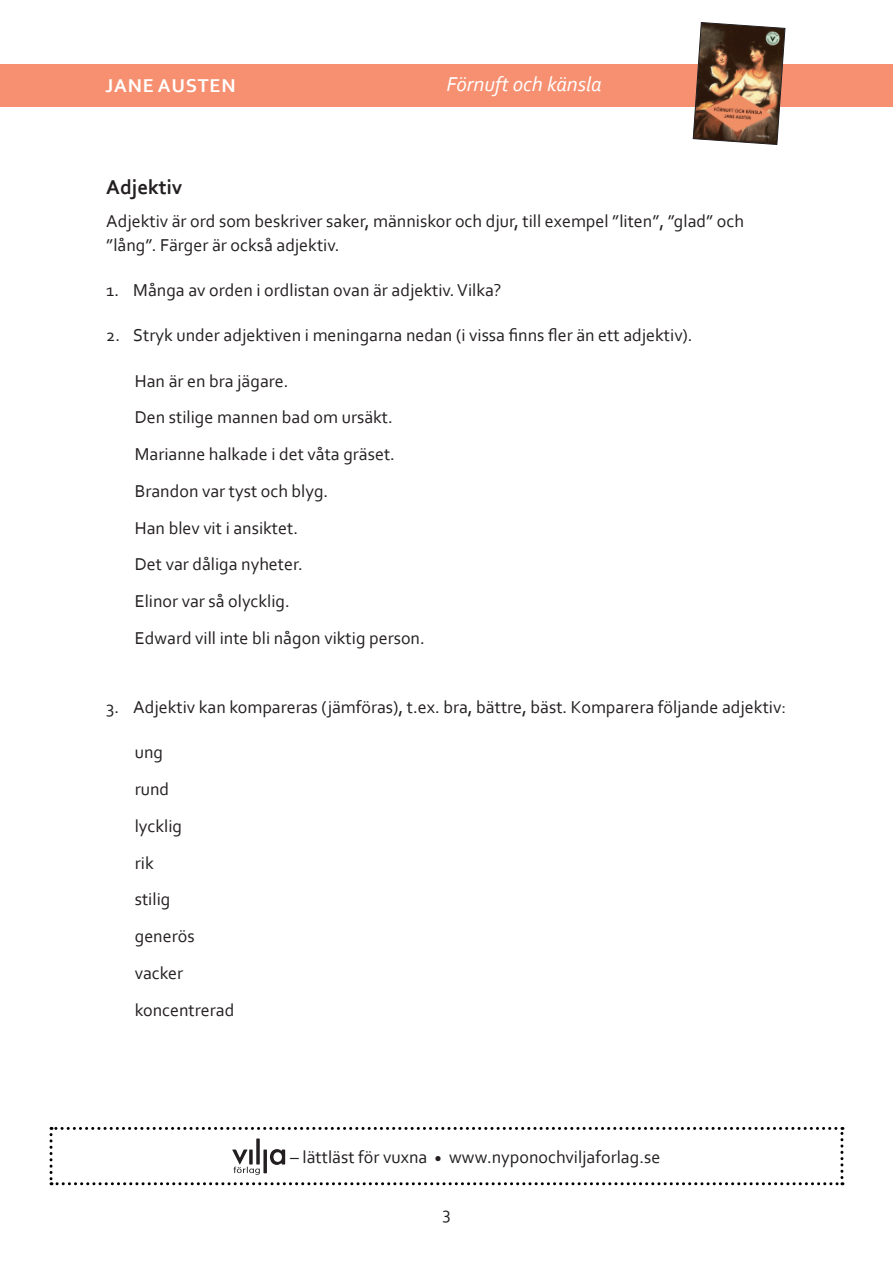
<style>
.page{position:relative;width:893px;height:1263px;background:#fff}
.page>*{position:absolute;margin:0;border:0;box-sizing:border-box;transform-origin:0 0}
.t1{font:italic 21px "Corbel";color:#fff}
.Underrubrik{font:700 21px "Corbel";color:#231f20}
.t2{font:700 19.5px "Corbel";letter-spacing:.04em;color:#fff}
.Brödtext{font:18px/24px "Corbel";color:#231f20}
</style>
<div class="page">
<div style="left:0;top:64px;width:893px;height:42px;background:#f69071"></div>
<img style="left:693px;top:22px;width:92px;height:123px">
<svg style="left:50px;top:1127px;width:793px;height:58px"></svg>
<p class="t2" style="left:106px;top:74px;width:132px">JANE AUSTEN</p>
<p class="t1" style="left:446px;top:71px;width:157px">Förnuft och känsla</p>
<p class="Underrubrik" style="left:106px;top:174px;width:78px">Adjektiv</p>
<p class="Brödtext" style="left:106px;top:208px;width:639px">Adjektiv är ord som beskriver saker, människor och djur, till exempel ”liten”, ”glad” och ”lång”. Färger är också adjektiv.</p>
<p class="Brödtext" style="left:106px;top:278px;width:397px">1. Många av orden i ordlistan ovan är adjektiv. Vilka?</p>
<p class="Brödtext" style="left:106px;top:323px;width:588px">2. Stryk under adjektiven i meningarna nedan (i vissa finns fler än ett adjektiv).</p>
<p class="Brödtext" style="left:135px;top:368px;width:155px">Han är en bra jägare.</p>
<p class="Brödtext" style="left:135px;top:405px;width:260px">Den stilige mannen bad om ursäkt.</p>
<p class="Brödtext" style="left:135px;top:442px;width:262px">Marianne halkade i det våta gräset.</p>
<p class="Brödtext" style="left:135px;top:478px;width:195px">Brandon var tyst och blyg.</p>
<p class="Brödtext" style="left:135px;top:515px;width:165px">Han blev vit i ansiktet.</p>
<p class="Brödtext" style="left:135px;top:552px;width:170px">Det var dåliga nyheter.</p>
<p class="Brödtext" style="left:135px;top:589px;width:157px">Elinor var så olycklig.</p>
<p class="Brödtext" style="left:135px;top:625px;width:292px">Edward vill inte bli någon viktig person.</p>
<p class="Brödtext" style="left:106px;top:695px;width:681px">3. Adjektiv kan kompareras (jämföras), t.ex. bra, bättre, bäst. Komparera följande adjektiv:</p>
<p class="Brödtext" style="left:135px;top:740px;width:30px">ung</p>
<p class="Brödtext" style="left:135px;top:777px;width:36px">rund</p>
<p class="Brödtext" style="left:135px;top:813px;width:49px">lycklig</p>
<p class="Brödtext" style="left:135px;top:850px;width:20px">rik</p>
<p class="Brödtext" style="left:135px;top:887px;width:37px">stilig</p>
<p class="Brödtext" style="left:135px;top:924px;width:61px">generös</p>
<p class="Brödtext" style="left:135px;top:960px;width:50px">vacker</p>
<p class="Brödtext" style="left:135px;top:997px;width:101px">koncentrerad</p>
<p class="Brödtext" style="left:290px;top:1144px;width:372px">– lättläst för vuxna <sub>•</sub> www.nyponochviljaforlag.se</p>
<p class="Brödtext" style="left:442px;top:1200px;width:10px">3</p>
</div>
